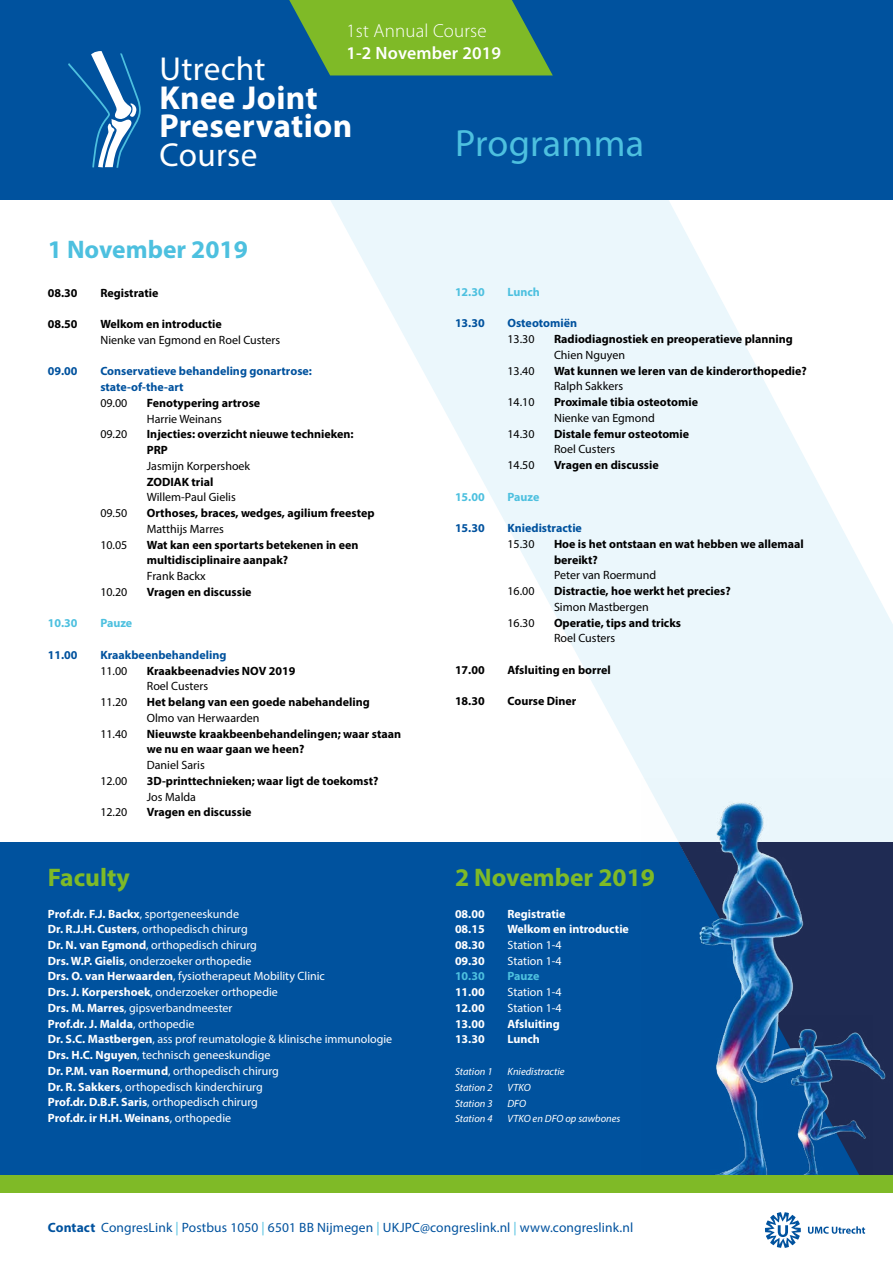
<style>
.page{position:relative;width:893px;height:1263px;background:#fff}
.page>*{position:absolute;margin:0;border:0;box-sizing:border-box;transform-origin:0 0}
.t1{font:38.1px "Myriad Pro";letter-spacing:.005em;color:#4dc0df}
.t2{font:700 33.3px/28.8px "Myriad Pro";letter-spacing:.01em;color:#fff}
.t3{font:33.3px "Myriad Pro";letter-spacing:.01em;color:#fff}
.t4{font:700 25.5px "Myriad Pro";color:#7fba27}
.t5{font:700 25.5px "Myriad Pro";color:#4dc0df}
.t6{font:300 18.9px "Myriad Pro";letter-spacing:.01em;color:#fff}
.t7{font:600 17.85px "Myriad Pro";letter-spacing:.01em;color:#fff}
.t8{font:13.5px "Myriad Pro";letter-spacing:.01em;color:#00529e}
.t9{font:700 12px/15.8px "Myriad Pro";color:#000}
.t10{font:12px/15.8px "Myriad Pro";color:#fff}
.t11{font:12px "Myriad Pro";color:#000}
.t12{font:700 12px/15.8px "Myriad Pro";color:#00529e}
.t13{font:700 12px "Myriad Pro";color:#fff}
.t14{font:700 12px "Myriad Pro";color:#4dc0df}
.t15{font:italic 10.5px "Myriad Pro";color:#fff}
.s1{font-weight:700}
.s2{color:#4dc0df}
</style>
<div class="page">
<div style="left:0;top:842px;width:893px;height:342px;background:#00529e"></div>
<svg style="left:330px;top:200px;width:563px;height:579px;fill:#ebf7fc"></svg>
<div style="left:0;top:0;width:893px;height:200px;background:#00529e"></div>
<svg style="left:289px;top:0;width:264px;height:75px"></svg>
<svg style="left:765px;top:1212px;width:36px;height:36px"></svg>
<svg style="left:808px;top:1226px;width:57px;height:8px"></svg>
<svg style="left:68px;top:51px;width:73px;height:117px"></svg>
<img style="left:642px;top:779px;width:251px;height:397px">
<img style="left:770px;top:1016px;width:103px;height:160px">
<div style="left:0;top:1176px;width:893px;height:17px;background:#7fba27"></div>
<h3 class="t6" style="left:346px;top:21px;width:142px">1st Annual Course</h3>
<h3 class="t7" style="left:346px;top:42px;width:156px">1-2 November 2019</h3>
<h2 class="t3" style="left:159px;top:48px;width:108px">Utrecht</h2>
<h2 class="t2" style="left:159px;top:82px;width:194px">Knee Joint<br>Preservation</h2>
<h2 class="t3" style="left:159px;top:134px;width:99px">Course</h2>
<h1 class="t1" style="left:455px;top:120px;width:191px">Programma</h1>
<h3 class="t5" style="left:48px;top:233px;width:202px">1 November 2019</h3>
<p class="t9" style="left:48px;top:284px;width:31px">08.30</p>
<p class="t9" style="left:100px;top:284px;width:60px">Registratie</p>
<p class="t9" style="left:48px;top:316px;width:31px">08.50</p>
<p class="t9" style="left:100px;top:316px;width:123px">Welkom en introductie</p>
<p class="t11" style="left:100px;top:332px;width:181px">Nienke van Egmond en Roel Custers</p>
<p class="t12" style="left:48px;top:363px;width:31px">09.00</p>
<p class="t12" style="left:100px;top:363px;width:213px">Conservatieve behandeling gonartrose: state-of-the-art</p>
<p class="t11" style="left:100px;top:395px;width:29px">09.00</p>
<p class="t9" style="left:147px;top:394px;width:115px">Fenotypering artrose</p>
<p class="t11" style="left:147px;top:411px;width:76px">Harrie Weinans</p>
<p class="t11" style="left:100px;top:427px;width:29px">09.20</p>
<p class="t9" style="left:147px;top:426px;width:208px">Injecties: overzicht nieuwe technieken:<br>PRP</p>
<p class="t11" style="left:147px;top:458px;width:105px">Jasmijn Korpershoek</p>
<p class="t9" style="left:147px;top:473px;width:68px">ZODIAK trial</p>
<p class="t11" style="left:147px;top:490px;width:90px">Willem-Paul Gielis</p>
<p class="t11" style="left:100px;top:506px;width:29px">09.50</p>
<p class="t9" style="left:147px;top:505px;width:229px">Orthoses, braces, wedges, agilium freestep</p>
<p class="t11" style="left:147px;top:521px;width:79px">Matthijs Marres</p>
<p class="t11" style="left:100px;top:537px;width:29px">10.05</p>
<p class="t9" style="left:147px;top:536px;width:213px">Wat kan een sportarts betekenen in een multidisciplinaire aanpak?</p>
<p class="t11" style="left:147px;top:569px;width:60px">Frank Backx</p>
<p class="t11" style="left:100px;top:584px;width:29px">10.20</p>
<p class="t9" style="left:147px;top:583px;width:106px">Vragen en discussie</p>
<p class="t14" style="left:48px;top:615px;width:31px">10.30</p>
<p class="t14" style="left:100px;top:615px;width:33px">Pauze</p>
<p class="t12" style="left:48px;top:646px;width:31px">11.00</p>
<p class="t12" style="left:100px;top:646px;width:128px">Kraakbeenbehandeling</p>
<p class="t11" style="left:100px;top:663px;width:29px">11.00</p>
<p class="t9" style="left:147px;top:662px;width:150px">Kraakbeenadvies NOV 2019</p>
<p class="t11" style="left:147px;top:679px;width:63px">Roel Custers</p>
<p class="t11" style="left:100px;top:695px;width:29px">11.20</p>
<p class="t9" style="left:147px;top:694px;width:224px">Het belang van een goede nabehandeling</p>
<p class="t11" style="left:147px;top:710px;width:114px">Olmo van Herwaarden</p>
<p class="t11" style="left:100px;top:726px;width:29px">11.40</p>
<p class="t9" style="left:147px;top:725px;width:256px">Nieuwste kraakbeenbehandelingen; waar staan we nu en waar gaan we heen?</p>
<p class="t11" style="left:147px;top:757px;width:59px">Daniel Saris</p>
<p class="t11" style="left:100px;top:773px;width:29px">12.00</p>
<p class="t9" style="left:147px;top:772px;width:233px">3D-printtechnieken; waar ligt de toekomst?</p>
<p class="t11" style="left:147px;top:789px;width:51px">Jos Malda</p>
<p class="t11" style="left:100px;top:805px;width:29px">12.20</p>
<p class="t9" style="left:147px;top:804px;width:106px">Vragen en discussie</p>
<h3 class="t4" style="left:48px;top:861px;width:84px">Faculty</h3>
<p class="t10" style="left:48px;top:905px;width:346px"><span class="s1">Prof.dr. F.J. Backx</span>, sportgeneeskunde<br><span class="s1">Dr. R.J.H. Custers</span>, orthopedisch chirurg<br><span class="s1">Dr. N. van Egmond</span>, orthopedisch chirurg<br><span class="s1">Drs. W.P. Gielis</span>, onderzoeker orthopedie<br><span class="s1">Drs. O. van Herwaarden</span>, fysiotherapeut Mobility Clinic<br><span class="s1">Drs. J. Korpershoek</span>, onderzoeker orthopedie<br><span class="s1">Drs. M. Marres</span>, gipsverbandmeester<br><span class="s1">Prof.dr. J. Malda</span>, orthopedie<br><span class="s1">Dr. S.C. Mastbergen</span>, ass prof reumatologie &amp; klinische immunologie <span class="s1">Drs. H.C. Nguyen</span>, technisch geneeskundige<br><span class="s1">Dr. P.M. van Roermund</span>, orthopedisch chirurg<br><span class="s1">Dr. R. Sakkers</span>, orthopedisch kinderchirurg<br><span class="s1">Prof.dr. D.B.F. Saris</span>, orthopedisch chirurg<br><span class="s1">Prof.dr. ir H.H. Weinans</span>, orthopedie</p>
<p class="t14" style="left:455px;top:284px;width:31px">12.30</p>
<p class="t14" style="left:507px;top:284px;width:34px">Lunch</p>
<p class="t12" style="left:455px;top:315px;width:31px">13.30</p>
<p class="t12" style="left:507px;top:315px;width:71px">Osteotomiën</p>
<p class="t11" style="left:507px;top:332px;width:29px">13.30</p>
<p class="t9" style="left:554px;top:331px;width:240px">Radiodiagnostiek en preoperatieve planning</p>
<p class="t11" style="left:554px;top:347px;width:73px">Chien Nguyen</p>
<p class="t11" style="left:507px;top:363px;width:29px">13.40</p>
<p class="t9" style="left:554px;top:362px;width:254px">Wat kunnen we leren van de kinderorthopedie?</p>
<p class="t11" style="left:554px;top:379px;width:71px">Ralph Sakkers</p>
<p class="t11" style="left:507px;top:395px;width:29px">14.10</p>
<p class="t9" style="left:554px;top:394px;width:146px">Proximale tibia osteotomie</p>
<p class="t11" style="left:554px;top:410px;width:102px">Nienke van Egmond</p>
<p class="t11" style="left:507px;top:426px;width:29px">14.30</p>
<p class="t9" style="left:554px;top:425px;width:137px">Distale femur osteotomie</p>
<p class="t11" style="left:554px;top:442px;width:63px">Roel Custers</p>
<p class="t11" style="left:507px;top:458px;width:29px">14.50</p>
<p class="t9" style="left:554px;top:457px;width:106px">Vragen en discussie</p>
<p class="t14" style="left:455px;top:489px;width:31px">15.00</p>
<p class="t14" style="left:507px;top:489px;width:33px">Pauze</p>
<p class="t12" style="left:455px;top:520px;width:31px">15.30</p>
<p class="t12" style="left:507px;top:520px;width:76px">Kniedistractie</p>
<p class="t11" style="left:507px;top:536px;width:29px">15.30</p>
<p class="t9" style="left:554px;top:536px;width:251px">Hoe is het ontstaan en wat hebben we allemaal bereikt?</p>
<p class="t11" style="left:554px;top:568px;width:104px">Peter van Roermund</p>
<p class="t11" style="left:507px;top:584px;width:29px">16.00</p>
<p class="t9" style="left:554px;top:583px;width:178px">Distractie, hoe werkt het precies?</p>
<p class="t11" style="left:554px;top:599px;width:96px">Simon Mastbergen</p>
<p class="t11" style="left:507px;top:615px;width:29px">16.30</p>
<p class="t9" style="left:554px;top:614px;width:129px">Operatie, tips and tricks</p>
<p class="t11" style="left:554px;top:631px;width:63px">Roel Custers</p>
<p class="t9" style="left:455px;top:662px;width:31px">17.00</p>
<p class="t9" style="left:507px;top:662px;width:105px">Afsluiting en borrel</p>
<p class="t9" style="left:455px;top:693px;width:31px">18.30</p>
<p class="t9" style="left:507px;top:693px;width:70px">Course Diner</p>
<h3 class="t4" style="left:455px;top:861px;width:202px">2 November 2019</h3>
<p class="t13" style="left:455px;top:906px;width:31px">08.00</p>
<p class="t13" style="left:507px;top:906px;width:60px">Registratie</p>
<p class="t13" style="left:455px;top:921px;width:31px">08.15</p>
<p class="t13" style="left:507px;top:921px;width:123px">Welkom en introductie</p>
<p class="t13" style="left:455px;top:937px;width:31px">08.30</p>
<p class="t10" style="left:507px;top:937px;width:56px">Station 1-4</p>
<p class="t13" style="left:455px;top:953px;width:31px">09.30</p>
<p class="t10" style="left:507px;top:953px;width:56px">Station 1-4</p>
<p class="t14" style="left:455px;top:969px;width:31px">10.30</p>
<p class="t14" style="left:507px;top:969px;width:33px">Pauze</p>
<p class="t13" style="left:455px;top:984px;width:31px">11.00</p>
<p class="t10" style="left:507px;top:984px;width:56px">Station 1-4</p>
<p class="t13" style="left:455px;top:1000px;width:31px">12.00</p>
<p class="t10" style="left:507px;top:1000px;width:56px">Station 1-4</p>
<p class="t13" style="left:455px;top:1016px;width:31px">13.00</p>
<p class="t13" style="left:507px;top:1016px;width:54px">Afsluiting</p>
<p class="t13" style="left:455px;top:1031px;width:31px">13.30</p>
<p class="t13" style="left:507px;top:1031px;width:34px">Lunch</p>
<p class="t15" style="left:455px;top:1065px;width:39px">Station 1</p>
<p class="t15" style="left:507px;top:1065px;width:59px">Kniedistractie</p>
<p class="t15" style="left:455px;top:1081px;width:39px">Station 2</p>
<p class="t15" style="left:507px;top:1081px;width:25px">VTKO</p>
<p class="t15" style="left:455px;top:1096px;width:39px">Station 3</p>
<p class="t15" style="left:507px;top:1096px;width:20px">DFO</p>
<p class="t15" style="left:455px;top:1112px;width:39px">Station 4</p>
<p class="t15" style="left:507px;top:1112px;width:114px">VTKO en DFO op sawbones</p>
<p class="t8" style="left:48px;top:1219px;width:587px"><span class="s1">Contact</span> CongresLink <span class="s2">|</span> Postbus 1050 <span class="s2">|</span> 6501 BB Nijmegen <span class="s2">|</span> UKJPC@congreslink.nl <span class="s2">|</span> www.congreslink.nl</p>
</div>
